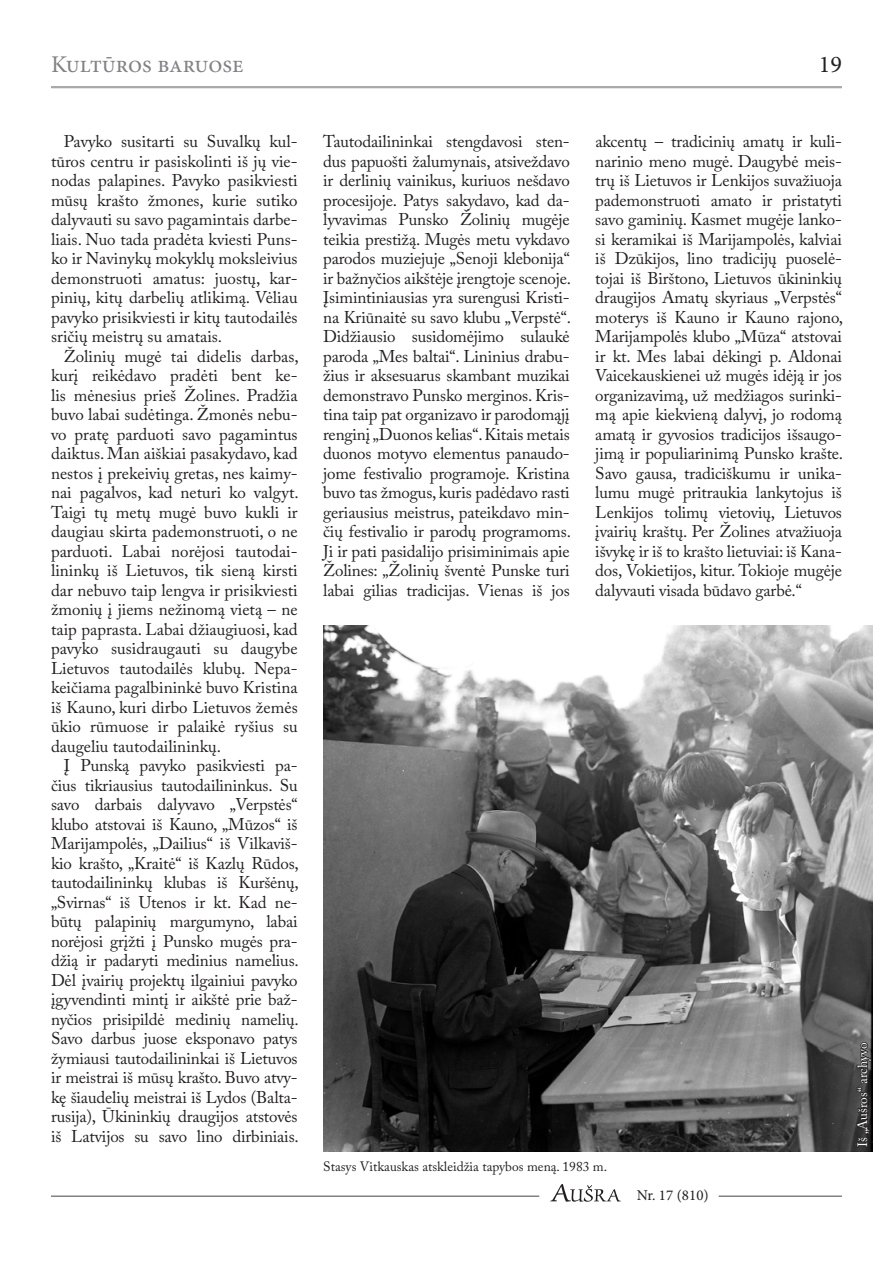
<style>
.page{position:relative;width:893px;height:1263px;background:#fff}
.page>*{position:absolute;margin:0;border:0;box-sizing:border-box;transform-origin:0 0}
.t1{font:24px "Minion Pro";color:#808285}
.t2{font:24px "Minion Pro";color:#231f20}
.t3{font:16.95px/19.5px "Adobe Caslon Pro";letter-spacing:-.01em;color:#231f20;text-align:justify}
.t4{font:15px "Minion Pro";color:#231f20}
.t5{font:13.5px "Adobe Caslon Pro";color:#231f20}
.t6{font:13.5px "Adobe Caslon Pro";color:#fff}
</style>
<div class="page">
<svg style="left:550px;top:1184px;width:71px;height:18px"></svg>
<hr style="left:51px;top:86px;width:791px;height:2px;background:#a8a9ad">
<hr style="left:719px;top:1195px;width:123px;height:2px;background:#808285">
<hr style="left:51px;top:1195px;width:488px;height:2px;background:#808285">
<img style="left:323px;top:625px;width:549px;height:526px">
<svg style="left:855px;top:1041px;width:17px;height:107px;background:#353434"></svg>
<h1 class="t1" style="left:51px;top:48px;width:194px">Kultūros baruose</h1>
<h1 class="t2" style="left:819px;top:48px;width:25px">19</h1>
<p class="t3" style="left:51px;top:131px;width:248px;text-indent:13px">Pavyko susitarti su Suvalkų kul&shy;tūros centru ir pasiskolinti iš jų vie&shy;nodas palapines. Pavyko pasikviesti mūsų krašto žmones, kurie sutiko dalyvauti su savo pagamintais darbe&shy;liais. Nuo tada pradėta kviesti Puns&shy;ko ir Navinykų mokyklų moksleivius demonstruoti amatus: juostų, kar&shy;pinių, kitų darbelių atlikimą. Vėliau pavyko prisikviesti ir kitų tautodailės sričių meistrų su amatais.</p>
<p class="t3" style="left:51px;top:346px;width:249px;text-indent:13px">Žolinių mugė tai didelis darbas, kurį reikėdavo pradėti bent ke&shy;lis mėnesius prieš Žolines. Pradžia buvo labai sudėtinga. Žmonės nebu&shy;vo pratę parduoti savo pagamintus daiktus. Man aiškiai pasakydavo, kad nestos į prekeivių gretas, nes kaimy&shy;nai pagalvos, kad neturi ko valgyt.<br>Taigi tų metų mugė buvo kukli ir daugiau skirta pademonstruoti, o ne parduoti. Labai norėjosi tautodai&shy;lininkų iš Lietuvos, tik sieną kirsti dar nebuvo taip lengva ir prisikviesti žmonių į jiems nežinomą vietą – ne taip paprasta. Labai džiaugiuosi, kad pavyko susidraugauti su daugybe Lietuvos tautodailės klubų. Nepa&shy;keičiama pagalbininkė buvo Kristina iš Kauno, kuri dirbo Lietuvos žemės ūkio rūmuose ir palaikė ryšius su daugeliu tautodailininkų.</p>
<p class="t3" style="left:51px;top:755px;width:249px;text-indent:13px">Į Punską pavyko pasikviesti pa&shy;čius tikriausius tautodailininkus. Su savo darbais dalyvavo „Verpstės“ klubo atstovai iš Kauno, „Mūzos“ iš Marijampolės, „Dailius“ iš Vilkaviš&shy;kio krašto, „Kraitė“ iš Kazlų Rūdos, tautodailininkų klubas iš Kuršėnų, „Svirnas“ iš Utenos ir kt. Kad ne&shy;būtų palapinių margumyno, labai norėjosi grįžti į Punsko mugės pra&shy;džią ir padaryti medinius namelius.<br>Dėl įvairių projektų ilgainiui pavyko įgyvendinti mintį ir aikštė prie baž&shy;nyčios prisipildė medinių namelių.<br>Savo darbus juose eksponavo patys žymiausi tautodailininkai iš Lietuvos ir meistrai iš mūsų krašto. Buvo atvy&shy;kę šiaudelių meistrai iš Lydos (Balta&shy;rusija), Ūkininkių draugijos atstovės iš Latvijos su savo lino dirbiniais.</p>
<p class="t3" style="left:323px;top:131px;width:249px">Tautodailininkai stengdavosi sten&shy;dus papuošti žalumynais, atsiveždavo ir derlinių vainikus, kuriuos nešdavo procesijoje. Patys sakydavo, kad da&shy;lyvavimas Punsko Žolinių mugėje teikia prestižą. Mugės metu vykdavo parodos muziejuje „Senoji klebonija“ ir bažnyčios aikštėje įrengtoje scenoje.<br>Įsimintiniausias yra surengusi Kristi&shy;na Kriūnaitė su savo klubu „Verpstė“.<br>Didžiausio susidomėjimo sulaukė paroda „Mes baltai“. Lininius drabu&shy;žius ir aksesuarus skambant muzikai demonstravo Punsko merginos. Kris&shy;tina taip pat organizavo ir parodomąjį renginį „Duonos kelias“. Kitais metais duonos motyvo elementus panaudo&shy;jome festivalio programoje. Kristina buvo tas žmogus, kuris padėdavo rasti geriausius meistrus, pateikdavo min&shy;čių festivalio ir parodų programoms.<br>Ji ir pati pasidalijo prisiminimais apie Žolines: „Žolinių šventė Punske turi labai gilias tradicijas. Vienas iš jos</p>
<p class="t3" style="left:595px;top:131px;width:249px">akcentų – tradicinių amatų ir kuli&shy;narinio meno mugė. Daugybė meis&shy;trų iš Lietuvos ir Lenkijos suvažiuoja pademonstruoti amato ir pristatyti savo gaminių. Kasmet mugėje lanko&shy;si keramikai iš Marijampolės, kalviai iš Dzūkijos, lino tradicijų puoselė&shy;tojai iš Birštono, Lietuvos ūkininkių draugijos Amatų skyriaus „Verpstės“ moterys iš Kauno ir Kauno rajono, Marijampolės klubo „Mūza“ atstovai ir kt. Mes labai dėkingi p. Aldonai Vaicekauskienei už mugės idėją ir jos organizavimą, už medžiagos surinki&shy;mą apie kiekvieną dalyvį, jo rodomą amatą ir gyvosios tradicijos išsaugo&shy;jimą ir populiarinimą Punsko krašte.<br>Savo gausa, tradiciškumu ir unika&shy;lumu mugė pritraukia lankytojus iš Lenkijos tolimų vietovių, Lietuvos įvairių kraštų. Per Žolines atvažiuoja išvykę ir iš to krašto lietuviai: iš Kana&shy;dos, Vokietijos, kitur. Tokioje mugėje dalyvauti visada būdavo garbė.“</p>
<p class="t5" style="left:323px;top:1158px;width:286px">Stasys Vitkauskas atskleidžia tapybos meną. 1983 m.</p>
<p class="t4" style="left:637px;top:1185px;width:74px">Nr. 17 (810)</p>
<p class="t6" style="left:854px;top:1147px;width:106px;rotate:-90deg">Iš „Aušros“ archyvo</p>
</div>
